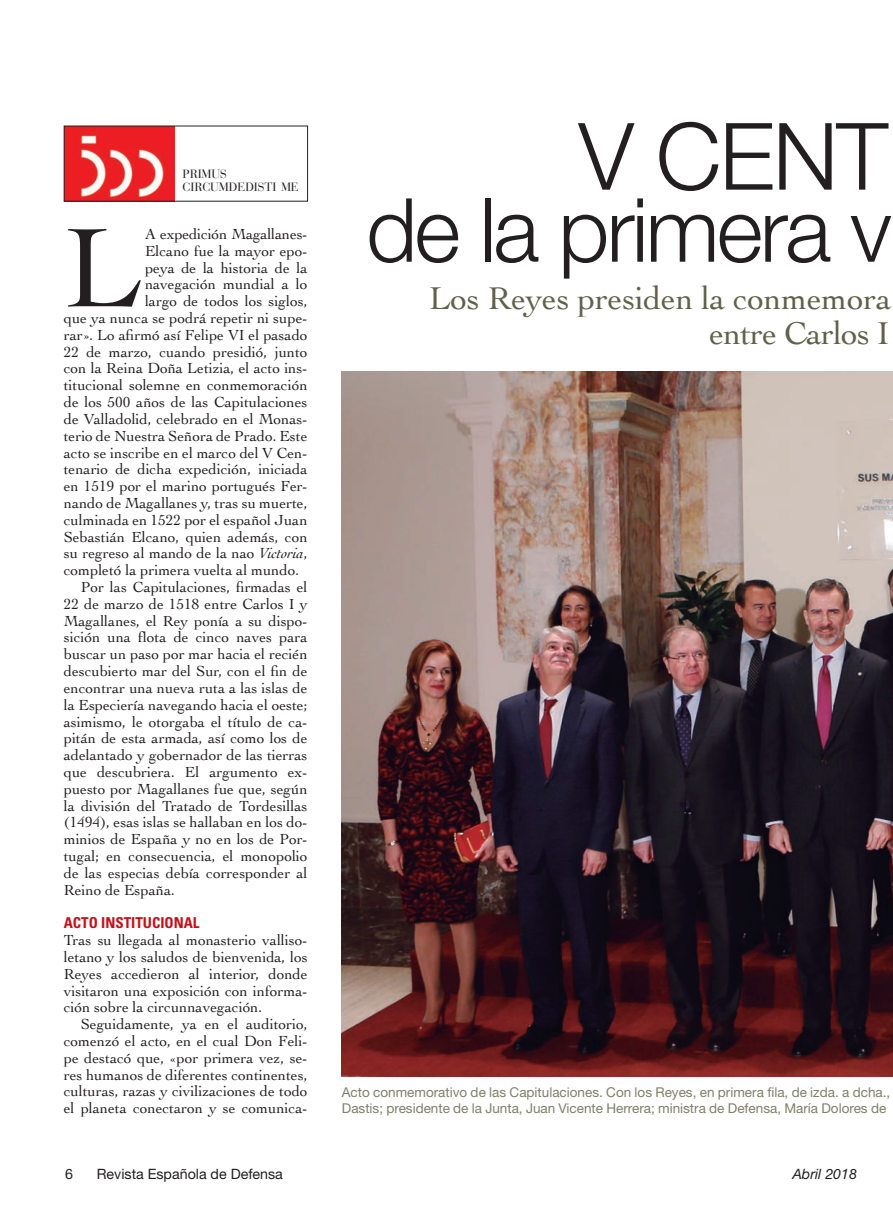
<style>
.page{position:relative;width:893px;height:1217px;background:#fff}
.page>*{position:absolute;margin:0;border:0;box-sizing:border-box;transform-origin:0 0}
.t1{font:118.05px "Cochin";color:#231f20}
.t2{font:300 93px "Helvetica Neue";color:#231f20}
.t3{font:300 88.5px "Helvetica Neue";letter-spacing:-.03em;color:#231f20}
.t4{font:33px/34.5px "Cochin";letter-spacing:-.005em;color:#60614b;text-align:right}
.t5{font:15.3px/16.8px "Cochin";color:#231f20;text-align:justify}
.t6{font:700 condensed 15px "Univers";color:#c4121a}
.t7{font:14.25px "Helvetica Neue";color:#231f20}
.t8{font:italic 14.25px "Helvetica Neue";color:#231f20}
.t9{font:13.5px/15.8px "Helvetica Neue";color:#7f7f69}
.t10{font:12px/13.5px "Bauer Bodoni";letter-spacing:-.005em;color:#231f20}
.s1{font-style:italic}
</style>
<div class="page">
<img style="left:342px;top:371px;width:551px;height:704px">
<img style="left:66px;top:128px;width:109px;height:71px">
<p class="t10" style="left:182px;top:167px;width:118px">PRIMUS<br>CIRCUMDEDISTI ME</p>
<h1 class="t1" style="left:64px;top:188px;width:78px">L</h1>
<p class="t5" style="left:145px;top:225px;width:164px">A expedición Magallanes-</p>
<p class="t5" style="left:145px;top:242px;width:164px">Elcano fue la mayor epo-</p>
<p class="t5" style="left:145px;top:258px;width:164px">peya de la historia de la</p>
<p class="t5" style="left:145px;top:275px;width:164px">navegación mundial a lo</p>
<p class="t5" style="left:145px;top:292px;width:164px">largo de todos los siglos,</p>
<p class="t5" style="left:64px;top:309px;width:245px">que ya nunca se podrá repetir ni supe-</p>
<p class="t5" style="left:64px;top:326px;width:245px">rar». Lo afirmó así Felipe VI el pasado</p>
<p class="t5" style="left:64px;top:342px;width:245px">22 de marzo, cuando presidió, junto</p>
<p class="t5" style="left:64px;top:359px;width:245px">con la Reina Doña Letizia, el acto ins-</p>
<p class="t5" style="left:64px;top:376px;width:245px">titucional solemne en conmemoración</p>
<p class="t5" style="left:64px;top:393px;width:245px">de los 500 años de las Capitulaciones</p>
<p class="t5" style="left:64px;top:410px;width:245px">de Valladolid, celebrado en el Monas-</p>
<p class="t5" style="left:64px;top:426px;width:245px">terio de Nuestra Señora de Prado. Este</p>
<p class="t5" style="left:64px;top:443px;width:245px">acto se inscribe en el marco del V Cen-</p>
<p class="t5" style="left:64px;top:460px;width:245px">tenario de dicha expedición, iniciada</p>
<p class="t5" style="left:64px;top:477px;width:245px">en 1519 por el marino portugués Fer-</p>
<p class="t5" style="left:64px;top:494px;width:245px">nando de Magallanes y, tras su muerte,</p>
<p class="t5" style="left:64px;top:510px;width:245px">culminada en 1522 por el español Juan</p>
<p class="t5" style="left:64px;top:527px;width:245px">Sebastián Elcano, quien además, con</p>
<p class="t5" style="left:64px;top:544px;width:245px">su regreso al mando de la nao <span class="s1">Victoria</span>,</p>
<p class="t5" style="left:64px;top:561px;width:237px">completó la primera vuelta al mundo.</p>
<p class="t5" style="left:81px;top:578px;width:228px">Por las Capitulaciones, firmadas el</p>
<p class="t5" style="left:64px;top:594px;width:245px">22 de marzo de 1518 entre Carlos I y</p>
<p class="t5" style="left:64px;top:611px;width:245px">Magallanes, el Rey ponía a su dispo-</p>
<p class="t5" style="left:64px;top:628px;width:245px">sición una flota de cinco naves para</p>
<p class="t5" style="left:64px;top:645px;width:245px">buscar un paso por mar hacia el recién</p>
<p class="t5" style="left:64px;top:662px;width:245px">descubierto mar del Sur, con el fin de</p>
<p class="t5" style="left:64px;top:678px;width:245px">encontrar una nueva ruta a las islas de</p>
<p class="t5" style="left:64px;top:695px;width:245px">la Especiería navegando hacia el oeste;</p>
<p class="t5" style="left:64px;top:712px;width:245px">asimismo, le otorgaba el título de ca-</p>
<p class="t5" style="left:64px;top:729px;width:245px">pitán de esta armada, así como los de</p>
<p class="t5" style="left:64px;top:746px;width:245px">adelantado y gobernador de las tierras</p>
<p class="t5" style="left:64px;top:762px;width:245px">que descubriera. El argumento ex-</p>
<p class="t5" style="left:64px;top:779px;width:245px">puesto por Magallanes fue que, según</p>
<p class="t5" style="left:64px;top:796px;width:245px">la división del Tratado de Tordesillas</p>
<p class="t5" style="left:64px;top:813px;width:245px">(1494), esas islas se hallaban en los do-</p>
<p class="t5" style="left:64px;top:830px;width:245px">minios de España y no en los de Por-</p>
<p class="t5" style="left:64px;top:846px;width:245px">tugal; en consecuencia, el monopolio</p>
<p class="t5" style="left:64px;top:863px;width:245px">de las especias debía corresponder al</p>
<p class="t5" style="left:64px;top:880px;width:113px">Reino de España.</p>
<p class="t6" style="left:64px;top:913px;width:137px">ACTO INSTITUCIONAL</p>
<p class="t5" style="left:64px;top:930px;width:245px">Tras su llegada al monasterio valliso&shy;letano y los saludos de bienvenida, los Reyes accedieron al interior, donde visitaron una exposición con informa&shy;ción sobre la circunnavegación.</p>
<p class="t5" style="left:64px;top:1014px;width:245px;text-indent:17px">Seguidamente, ya en el auditorio, comenzó el acto, en el cual Don Feli&shy;pe destacó que, «por primera vez, se&shy;res humanos de diferentes continentes, culturas, razas y civilizaciones de todo el planeta conectaron y se comunica-</p>
<h2 class="t2" style="left:578px;top:100px;width:311px">V cent</h2>
<h3 class="t3" style="left:366px;top:176px;width:527px">de la primera v</h3>
<h3 class="t4" style="left:429px;top:279px;width:464px">Los Reyes presiden la conmemora entre Carlos I</h3>
<p class="t9" style="left:342px;top:1083px;width:550px">Acto conmemorativo de las Capitulaciones. Con los Reyes, en primera fila, de izda. a dcha.,<br>Dastis; presidente de la Junta, Juan Vicente Herrera; ministra de Defensa, María Dolores de</p>
<p class="t7" style="left:65px;top:1164px;width:9px">6</p>
<p class="t7" style="left:97px;top:1164px;width:188px">Revista Española de Defensa</p>
<p class="t8" style="left:792px;top:1164px;width:66px">Abril 2018</p>
</div>
